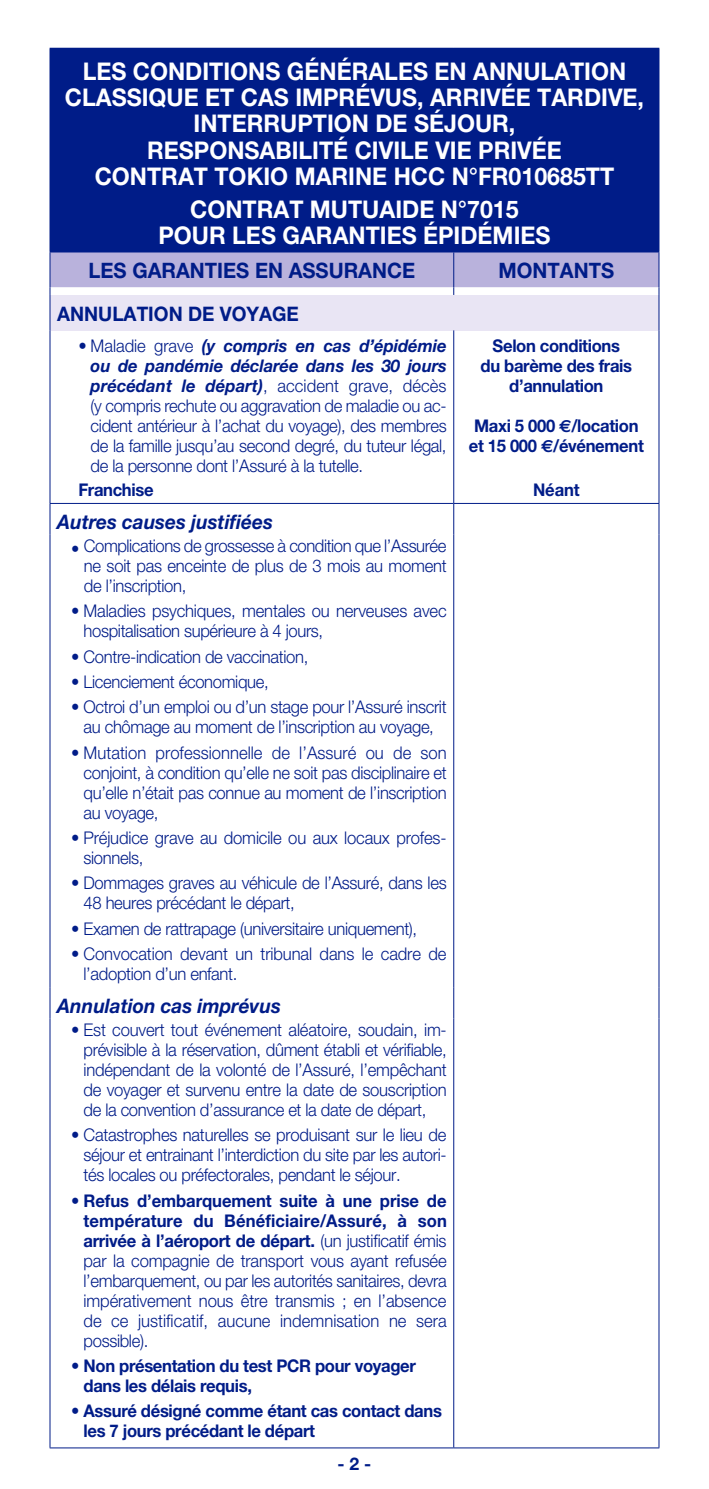
<style>
.page{position:relative;width:709px;height:1489px;background:#fff}
.page>*{position:absolute;margin:0;border:0;box-sizing:border-box;transform-origin:0 0}
.titre_bold_3{font:700 24.5px/26.2px "Helvetica Neue";color:#fff;text-align:center;scale:.95 1}
.titre_bold_3-2{font:700 21.25px "Helvetica Neue";color:#001c88;scale:.95 1}
.TABLEAU_GAUCHE{font:italic 700 20px "Helvetica Neue";color:#001c88;scale:.95 1}
.TABELAU_BOLD_ITAL{font:italic 700 20px "Helvetica Neue";color:#001c88;scale:.95 1}
.titre_bold_3-3{font:700 20px "Helvetica Neue";color:#001c88;scale:.95 1}
.TABLEAU_GAUCHE-2{font:300 17.5px/20px "Helvetica Neue";letter-spacing:-.02em;color:#001c88;text-align:justify;scale:.95 1}
.TABLEAU_GAUCHE-3{font:700 17.5px/20px "Helvetica Neue";letter-spacing:-.02em;color:#001c88;scale:.95 1}
.TABLEAU_DROIT{font:700 17.5px/20px "Helvetica Neue";letter-spacing:-.02em;color:#001c88;text-align:center;scale:.95 1}
.TABLEAU_GAUCHE-4{font:700 17.5px "Helvetica Neue";letter-spacing:-.02em;color:#001c88}
.s1{font-weight:700;font-style:italic}
.s2{font-family:"Euro Sans"}
.s3{font-weight:700}
.s4{font-weight:300}
</style>
<div class="page">
<div style="left:50px;top:48px;width:609px;height:204px;background:#001c88"></div>
<div style="left:50px;top:295px;width:609px;height:35px;background:#e9e5f4"></div>
<hr style="left:50px;top:1447px;width:404px;height:1px;background:#001c88">
<hr style="left:454px;top:1447px;width:205px;height:1px;background:#001c88">
<hr style="left:50px;top:295px;width:1px;height:35px;background:#001c88">
<hr style="left:50px;top:330px;width:1px;height:173px;background:#001c88">
<hr style="left:50px;top:504px;width:1px;height:30px;background:#001c88">
<hr style="left:50px;top:534px;width:1px;height:453px;background:#001c88">
<hr style="left:50px;top:987px;width:1px;height:31px;background:#001c88">
<hr style="left:453px;top:330px;width:1px;height:173px;background:#001c88">
<hr style="left:453px;top:504px;width:1px;height:30px;background:#001c88">
<hr style="left:453px;top:534px;width:1px;height:453px;background:#001c88">
<hr style="left:453px;top:987px;width:1px;height:31px;background:#001c88">
<svg style="left:50px;top:252px;width:609px;height:43px"></svg>
<hr style="left:658px;top:295px;width:1px;height:35px;background:#001c88">
<hr style="left:658px;top:330px;width:1px;height:173px;background:#001c88">
<hr style="left:658px;top:504px;width:1px;height:30px;background:#001c88">
<hr style="left:658px;top:534px;width:1px;height:453px;background:#001c88">
<hr style="left:658px;top:987px;width:1px;height:31px;background:#001c88">
<hr style="left:50px;top:1018px;width:1px;height:429px;background:#001c88">
<hr style="left:453px;top:1018px;width:1px;height:429px;background:#001c88">
<hr style="left:658px;top:1018px;width:1px;height:429px;background:#001c88">
<hr style="left:50px;top:503px;width:404px;height:1px;background:#001c88">
<hr style="left:454px;top:503px;width:205px;height:1px;background:#001c88">
<p class="titre_bold_3" style="left:65px;top:57px;width:611px">LES CONDITIONS GÉNÉRALES EN ANNULATION CLASSIQUE ET CAS IMPRÉVUS, ARRIVÉE TARDIVE, INTERRUPTION DE SÉJOUR,<br>RESPONSABILITÉ CIVILE VIE PRIVÉE<br>CONTRAT TOKIO MARINE HCC N°FR010685TT</p>
<p class="titre_bold_3" style="left:158px;top:196px;width:414px">CONTRAT MUTUAIDE N°7015<br>POUR LES GARANTIES ÉPIDÉMIES</p>
<p class="titre_bold_3-2" style="left:89px;top:257px;width:345px">LES GARANTIES EN ASSURANCE</p>
<p class="titre_bold_3-2" style="left:498px;top:257px;width:123px">MONTANTS</p>
<p class="titre_bold_3-3" style="left:57px;top:301px;width:256px">ANNULATION DE VOYAGE</p>
<p class="TABLEAU_GAUCHE-2" style="left:91px;top:335px;width:376px;text-indent:-12px">• Maladie grave <span class="s1">(y compris en cas d’épidémie ou de pandémie déclarée dans les 30 jours précédant le départ)</span>, accident grave, décès (y compris rechute ou aggravation de maladie ou ac&shy;cident antérieur à l’achat du voyage), des membres de la famille jusqu’au second degré, du tuteur légal, de la personne dont l’Assuré à la tutelle.</p>
<p class="TABLEAU_GAUCHE-3" style="left:78px;top:479px;width:81px">Franchise</p>
<p class="TABLEAU_DROIT" style="left:480px;top:335px;width:161px">Selon conditions<br>du barème des frais d’annulation</p>
<p class="TABLEAU_DROIT" style="left:469px;top:415px;width:186px">Maxi 5 000 <span class="s2">€</span>/location et 15 000 <span class="s2">€</span>/événement</p>
<p class="TABLEAU_DROIT" style="left:533px;top:479px;width:50px">Néant</p>
<p class="TABLEAU_GAUCHE" style="left:57px;top:510px;width:229px">Autres causes justifiées</p>
<p class="TABLEAU_GAUCHE-2" style="left:84px;top:535px;width:383px;text-indent:-13px">• Complications de grossesse à condition que l’Assurée ne soit pas enceinte de plus de 3 mois au moment de l’inscription,</p>
<p class="TABLEAU_GAUCHE-2" style="left:84px;top:600px;width:384px;text-indent:-12px">• Maladies psychiques, mentales ou nerveuses avec hospitalisation supérieure à 4 jours,</p>
<p class="TABLEAU_GAUCHE-2" style="left:71px;top:646px;width:251px">• Contre-indication de vaccination,</p>
<p class="TABLEAU_GAUCHE-2" style="left:71px;top:671px;width:209px">• Licenciement économique,</p>
<p class="TABLEAU_GAUCHE-2" style="left:71px;top:696px;width:396px;text-align:center">• Octroi d’un emploi ou d’un stage pour l’Assuré inscrit au chômage au moment de l’inscription au voyage,</p>
<p class="TABLEAU_GAUCHE-2" style="left:84px;top:742px;width:384px;text-indent:-12px">• Mutation professionnelle de l’Assuré ou de son conjoint, à condition qu’elle ne soit pas disciplinaire et qu’elle n’était pas connue au moment de l’inscription au voyage,</p>
<p class="TABLEAU_GAUCHE-2" style="left:84px;top:827px;width:384px;text-indent:-12px">• Préjudice grave au domicile ou aux locaux profes&shy;sionnels,</p>
<p class="TABLEAU_GAUCHE-2" style="left:84px;top:872px;width:384px;text-indent:-12px">• Dommages graves au véhicule de l’Assuré, dans les<br>48 heures précédant le départ,</p>
<p class="TABLEAU_GAUCHE-2" style="left:71px;top:918px;width:366px">• Examen de rattrapage (universitaire uniquement),</p>
<p class="TABLEAU_GAUCHE-2" style="left:84px;top:943px;width:383px;text-indent:-12px">• Convocation devant un tribunal dans le cadre de l’adoption d’un enfant.</p>
<p class="TABELAU_BOLD_ITAL" style="left:57px;top:993px;width:237px">Annulation cas imprévus</p>
<p class="TABLEAU_GAUCHE-2" style="left:84px;top:1019px;width:384px;text-indent:-12px">• Est couvert tout événement aléatoire, soudain, im&shy;prévisible à la réservation, dûment établi et vérifiable, indépendant de la volonté de l’Assuré, l’empêchant de voyager et survenu entre la date de souscription de la convention d’assurance et la date de départ,</p>
<p class="TABLEAU_GAUCHE-2" style="left:84px;top:1124px;width:384px;text-indent:-12px">• Catastrophes naturelles se produisant sur le lieu de séjour et entrainant l’interdiction du site par les autori&shy;tés locales ou préfectorales, pendant le séjour.</p>
<p class="TABLEAU_GAUCHE-2" style="left:84px;top:1189px;width:384px;text-indent:-12px">• <span class="s3">Refus d’embarquement suite à une prise de température du Bénéficiaire/Assuré, à son arrivée à l’aéroport de départ.</span> (un justificatif émis par la compagnie de transport vous ayant refusée l’embarquement, ou par les autorités sanitaires, devra impérativement nous être transmis ; en l’absence de ce justificatif, aucune indemnisation ne sera possible).</p>
<p class="TABLEAU_GAUCHE-3" style="left:84px;top:1355px;width:351px;text-indent:-12px"><span class="s4">•</span> Non présentation du test PCR pour voyager dans les délais requis,</p>
<p class="TABLEAU_GAUCHE-3" style="left:84px;top:1400px;width:379px;text-indent:-12px"><span class="s4">•</span> Assuré désigné comme étant cas contact dans les 7 jours précédant le départ</p>
<p class="TABLEAU_GAUCHE-4" style="left:337px;top:1452px;width:35px">- 2 -</p>
</div>
